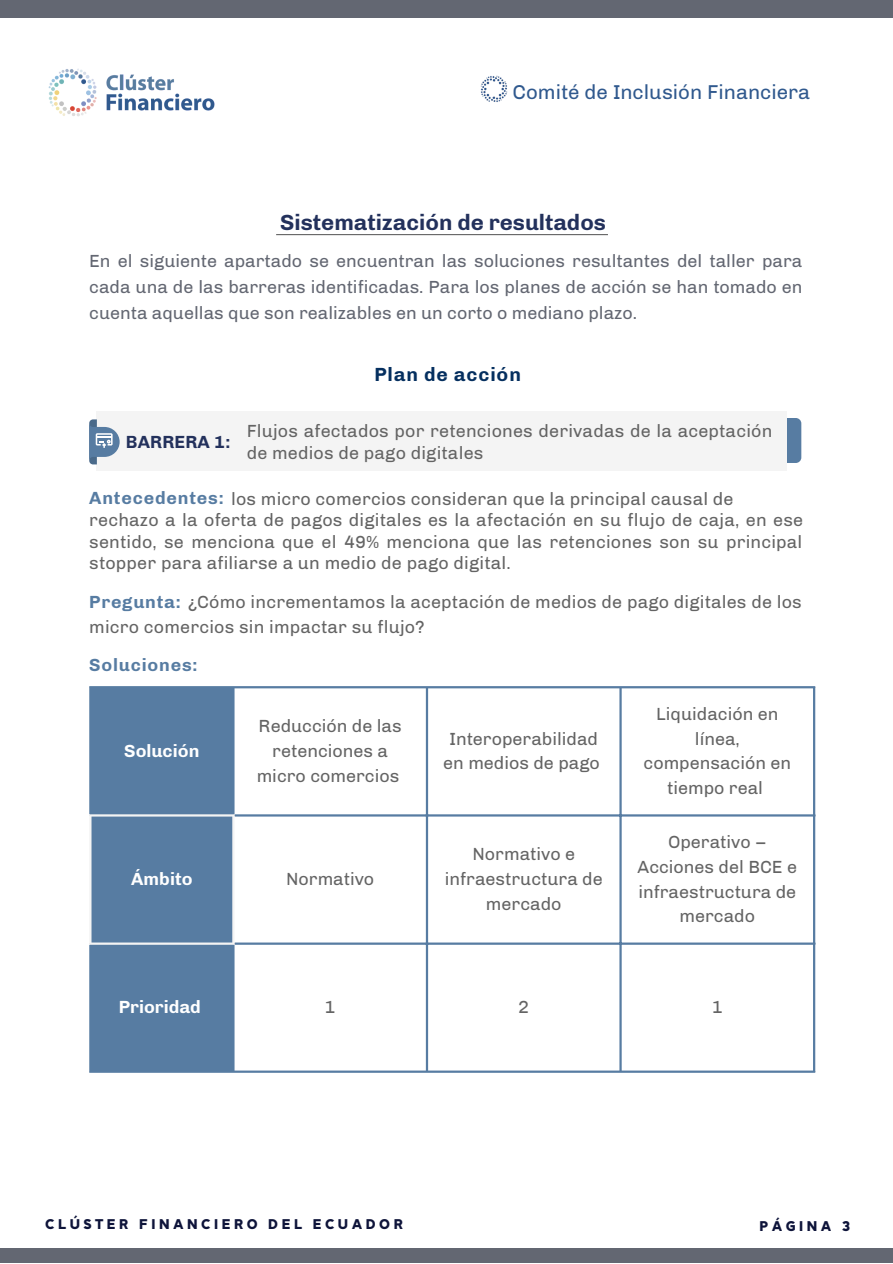
<style>
.page{position:relative;width:893px;height:1264px;background:#fff}
.page>*{position:absolute;margin:0;border:0;box-sizing:border-box;transform-origin:0 0}
.t1{font:700 22.5px "Chivo";color:#23315c}
.t2{font:20.55px "Chivo";color:#30598e}
.t3{font:700 19.5px "Chivo";letter-spacing:.045em;color:#052f5f}
.t4{font:18px/24.8px "Chivo";letter-spacing:.01em;color:#646464;text-align:center}
.t5{font:18px/25.8px "Chivo";color:#636772;text-align:justify}
.t6{font:700 18px "Chivo";color:#fff}
.t7{font:700 18px "Chivo";letter-spacing:.045em;color:#577ca2}
.t8{font:700 18px "Chivo";letter-spacing:.01em;color:#23315c}
.t9{font:900 14.1px "Daikon";letter-spacing:.25em;color:#0e143a}
.s1{font-weight:700;color:#577ca2}
</style>
<div class="page">
<img style="left:48px;top:69px;width:167px;height:47px">
<div style="left:0;top:0;width:892px;height:18px;background:#636772"></div>
<img style="left:480px;top:75px;width:28px;height:27px">
<div style="left:0;top:1248px;width:892px;height:14px;background:#636772"></div>
<hr style="left:276px;top:234px;width:332px;height:1px;background:#646464">
<div style="left:772px;top:418px;width:29px;height:45px;background:#577ca2;border-radius:5px"></div>
<div style="left:97px;top:411px;width:690px;height:59px;background:#f4f4f4"></div>
<svg style="left:89px;top:419px;width:31px;height:45px"></svg>
<div style="left:91px;top:688px;width:141px;height:382px;background:#577ca2"></div>
<hr style="left:89px;top:688px;width:2px;height:126px;background:#577ca2">
<hr style="left:89px;top:944px;width:2px;height:126px;background:#577ca2">
<hr style="left:232px;top:688px;width:2px;height:126px;background:#577ca2">
<hr style="left:232px;top:944px;width:2px;height:126px;background:#577ca2">
<hr style="left:426px;top:688px;width:2px;height:382px;background:#577ca2">
<hr style="left:619px;top:688px;width:2px;height:382px;background:#577ca2">
<hr style="left:813px;top:688px;width:2px;height:382px;background:#577ca2">
<hr style="left:89px;top:686px;width:726px;height:2px;background:#577ca2">
<hr style="left:234px;top:814px;width:581px;height:2px;background:#577ca2">
<hr style="left:234px;top:942px;width:581px;height:2px;background:#577ca2">
<hr style="left:89px;top:1070px;width:726px;height:2px;background:#577ca2">
<hr style="left:89px;top:816px;width:2px;height:126px;background:#f4f4f4">
<hr style="left:232px;top:816px;width:2px;height:126px;background:#f4f4f4">
<hr style="left:89px;top:814px;width:145px;height:2px;background:#f4f4f4">
<hr style="left:89px;top:942px;width:145px;height:2px;background:#f4f4f4">
<p class="t2" style="left:512px;top:80px;width:299px">Comité de Inclusión Financiera</p>
<p class="t1" style="left:280px;top:208px;width:327px">Sistematización de resultados</p>
<p class="t5" style="left:89px;top:248px;width:714px">En el siguiente apartado se encuentran las soluciones resultantes del taller para cada una de las barreras identificadas. Para los planes de acción se han tomado en cuenta aquellas que son realizables en un corto o mediano plazo.</p>
<p class="t3" style="left:374px;top:363px;width:148px">Plan de acción</p>
<p class="t8" style="left:126px;top:431px;width:106px">BARRERA 1:</p>
<p class="t4" style="left:247px;top:420px;width:527px;line-height:21.3px;text-align:left">Flujos afectados por retenciones derivadas de la aceptación de medios de pago digitales</p>
<p class="t4" style="left:89px;top:488px;width:715px;line-height:21.3px;text-align:left"><span class="s1">Antecedentes:</span> los micro comercios consideran que la principal causal de rechazo a la oferta de pagos digitales es la afectación en su flujo de caja, en ese sentido, se menciona que el 49% menciona que las retenciones son su principal stopper para afiliarse a un medio de pago digital.</p>
<p class="t4" style="left:89px;top:590px;width:714px;line-height:24.2px;text-align:left"><span class="s1">Pregunta:</span> ¿Cómo incrementamos la aceptación de medios de pago digitales de los micro comercios sin impactar su flujo?</p>
<p class="t7" style="left:89px;top:654px;width:110px">Soluciones:</p>
<p class="t6" style="left:124px;top:740px;width:77px">Solución</p>
<p class="t4" style="left:257px;top:713px;width:146px">Reducción de las retenciones a micro comercios</p>
<p class="t6" style="left:131px;top:868px;width:63px">Ámbito</p>
<p class="t4" style="left:286px;top:866px;width:90px">Normativo</p>
<p class="t4" style="left:443px;top:726px;width:158px">Interoperabilidad en medios de pago</p>
<p class="t4" style="left:445px;top:841px;width:159px">Normativo e infraestructura de mercado</p>
<p class="t4" style="left:643px;top:701px;width:149px">Liquidación en línea, compensación en tiempo real</p>
<p class="t4" style="left:637px;top:829px;width:161px">Operativo –<br>Acciones del BCE e infraestructura de mercado</p>
<p class="t6" style="left:119px;top:996px;width:83px">Prioridad</p>
<p class="t4" style="left:324px;top:994px;width:13px">1</p>
<p class="t4" style="left:518px;top:994px;width:13px">2</p>
<p class="t4" style="left:711px;top:994px;width:13px">1</p>
<p class="t9" style="left:45px;top:1216px;width:359px">CLÚSTER FINANCIERO DEL ECUADOR</p>
<p class="t9" style="left:759px;top:1218px;width:92px">PÁGINA 3</p>
</div>
